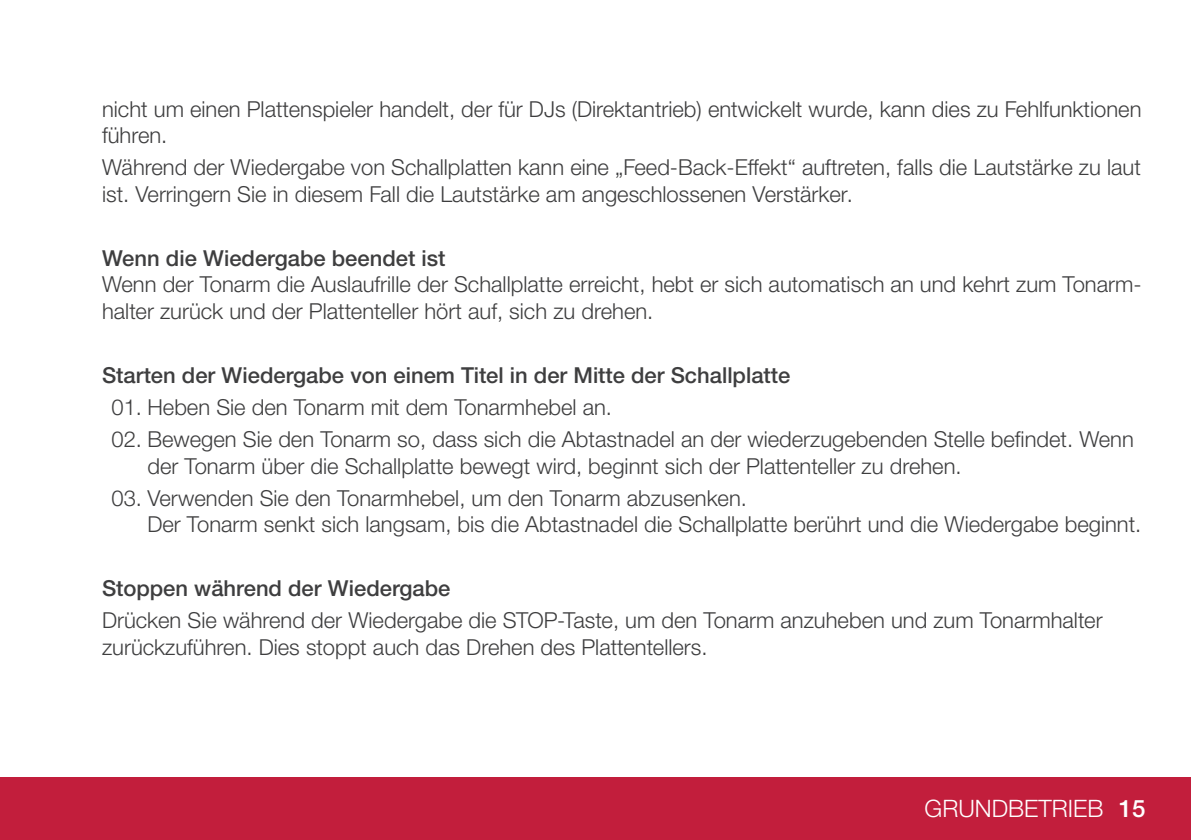
<style>
.page{position:relative;width:1191px;height:840px;background:#fff}
.page>*{position:absolute;margin:0;border:0;box-sizing:border-box;transform-origin:0 0}
.t1{font:300 24px "Helvetica Neue LTW1 G";color:#fff}
.t2{font:300 22px/26.4px "Helvetica Neue LTW1 G";color:#3e3e3f}
.t3{font:500 22px "Helvetica Neue LTW1 G";color:#3e3e3f}
.s1{font-weight:500}
</style>
<div class="page">
<div style="left:0;top:777px;width:1191px;height:62px;background:#c21e3c"></div>
<p class="t2" style="left:102px;top:96px;width:1041px">nicht um einen Plattenspieler handelt, der für DJs (Direktantrieb) entwickelt wurde, kann dies zu Fehlfunktionen führen.</p>
<p class="t2" style="left:102px;top:154px;width:1040px">Während der Wiedergabe von Schallplatten kann eine „Feed-Back-Effekt“ auftreten, falls die Lautstärke zu laut ist. Verringern Sie in diesem Fall die Lautstärke am angeschlossenen Verstärker.</p>
<p class="t3" style="left:102px;top:245px;width:345px">Wenn die Wiedergabe beendet ist</p>
<p class="t2" style="left:102px;top:271px;width:1041px">Wenn der Tonarm die Auslaufrille der Schallplatte erreicht, hebt er sich automatisch an und kehrt zum Tonarm&shy;halter zurück und der Plattenteller hört auf, sich zu drehen.</p>
<p class="t3" style="left:102px;top:362px;width:690px">Starten der Wiedergabe von einem Titel in der Mitte der Schallplatte</p>
<p class="t2" style="left:111px;top:394px;width:502px">01. Heben Sie den Tonarm mit dem Tonarmhebel an.</p>
<p class="t2" style="left:147px;top:426px;width:988px;text-indent:-36px">02. Bewegen Sie den Tonarm so, dass sich die Abtastnadel an der wiederzugebenden Stelle befindet. Wenn der Tonarm über die Schallplatte bewegt wird, beginnt sich der Plattenteller zu drehen.</p>
<p class="t2" style="left:147px;top:484px;width:995px;text-indent:-36px">03. Verwenden Sie den Tonarmhebel, um den Tonarm abzusenken.<br>Der Tonarm senkt sich langsam, bis die Abtastnadel die Schallplatte berührt und die Wiedergabe beginnt.</p>
<p class="t3" style="left:102px;top:575px;width:350px">Stoppen während der Wiedergabe</p>
<p class="t2" style="left:102px;top:607px;width:1002px">Drücken Sie während der Wiedergabe die STOP-Taste, um den Tonarm anzuheben und zum Tonarmhalter zurückzuführen. Dies stoppt auch das Drehen des Plattentellers.</p>
<p class="t1" style="left:924px;top:793px;width:222px">GRUNDBETRIEB <span class="s1">15</span></p>
</div>
